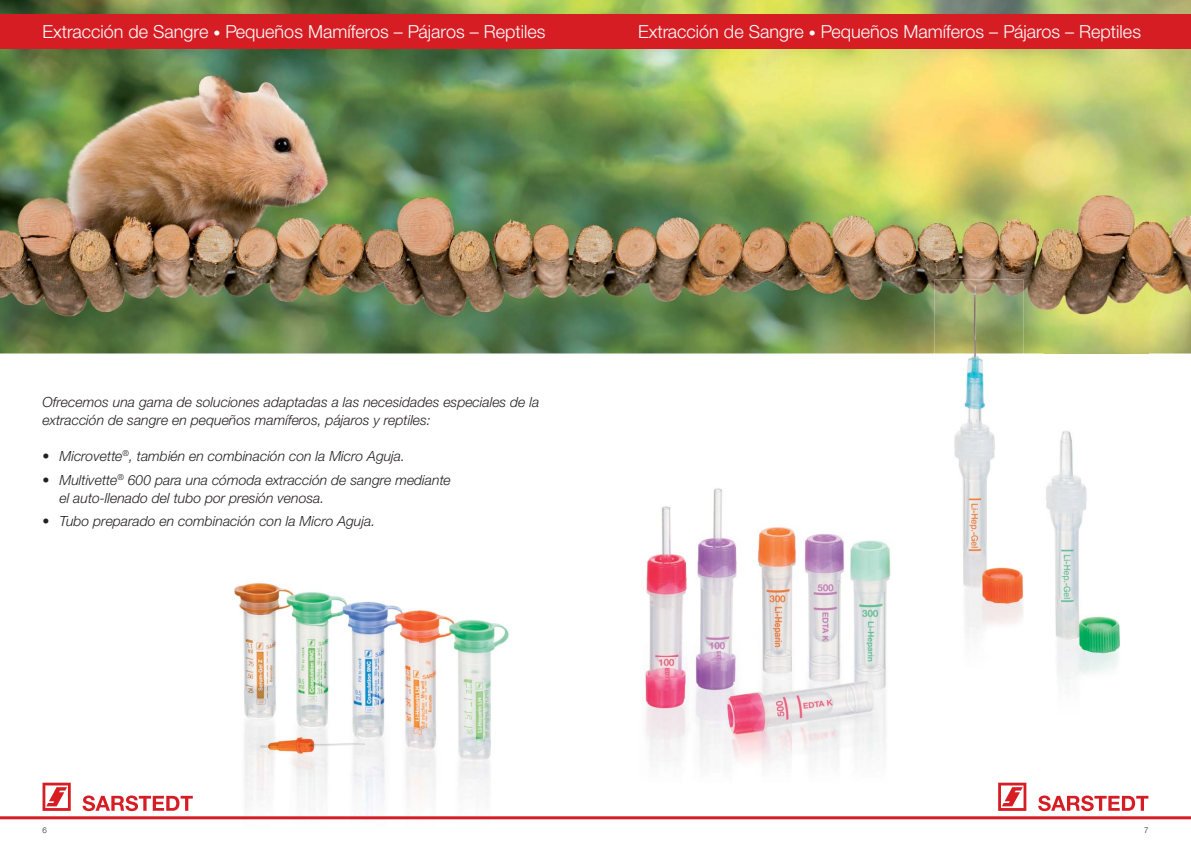
<style>
.page{position:relative;width:1191px;height:842px;background:#fff}
.page>*{position:absolute;margin:0;border:0;box-sizing:border-box;transform-origin:0 0}
.t1{font:300 18px "Helvetica Neue LTW1 G";color:#fff}
.t2{font:italic 300 14px/18px "Helvetica Neue LTW1 G";color:#231f20}
.t3{font:300 8px "Helvetica Neue LTW1 G";color:#231f20}
.s1{font-size:14px}
</style>
<div class="page">
<img style="left:0;top:0;width:1191px;height:353px">
<img style="left:1044px;top:325px;width:104px;height:359px">
<img style="left:645px;top:488px;width:246px;height:275px">
<img style="left:223px;top:582px;width:293px;height:238px">
<img style="left:934px;top:280px;width:89px;height:353px">
<hr style="left:0;top:816px;width:1191px;height:3px;background:#d71d24">
<svg style="left:998px;top:783px;width:28px;height:28px"></svg>
<svg style="left:1038px;top:795px;width:110px;height:16px"></svg>
<svg style="left:43px;top:783px;width:28px;height:28px"></svg>
<svg style="left:82px;top:795px;width:111px;height:16px"></svg>
<div style="left:0;top:14px;width:1191px;height:34px;background:#d71d24"></div>
<p class="t1" style="left:43px;top:25px;width:504px">Extracción de Sangre <span class="s1">•</span> Pequeños Mamíferos – Pájaros – Reptiles</p>
<p class="t1" style="left:638px;top:25px;width:504px">Extracción de Sangre <span class="s1">•</span> Pequeños Mamíferos – Pájaros – Reptiles</p>
<p class="t1" style="left:43px;top:25px;width:120px">XXXX XXXXXXX</p>
<p class="t1" style="left:638px;top:25px;width:120px">XXXX XXXXXXX</p>
<p class="t2" style="left:43px;top:394px;width:498px">Ofrecemos una gama de soluciones adaptadas a las necesidades especiales de la extracción de sangre en pequeños mamíferos, pájaros y reptiles:</p>
<p class="t2" style="left:43px;top:448px;width:364px">• Microvette<sup>®</sup>, también en combinación con la Micro Aguja.</p>
<p class="t2" style="left:60px;top:472px;width:393px;text-indent:-17px">• Multivette<sup>®</sup> 600 para una cómoda extracción de sangre mediante el auto-llenado del tubo por presión venosa.</p>
<p class="t2" style="left:43px;top:514px;width:334px">• Tubo preparado en combinación con la Micro Aguja.</p>
<p class="t3" style="left:43px;top:827px;width:6px">6</p>
<p class="t3" style="left:1144px;top:827px;width:6px">7</p>
</div>
